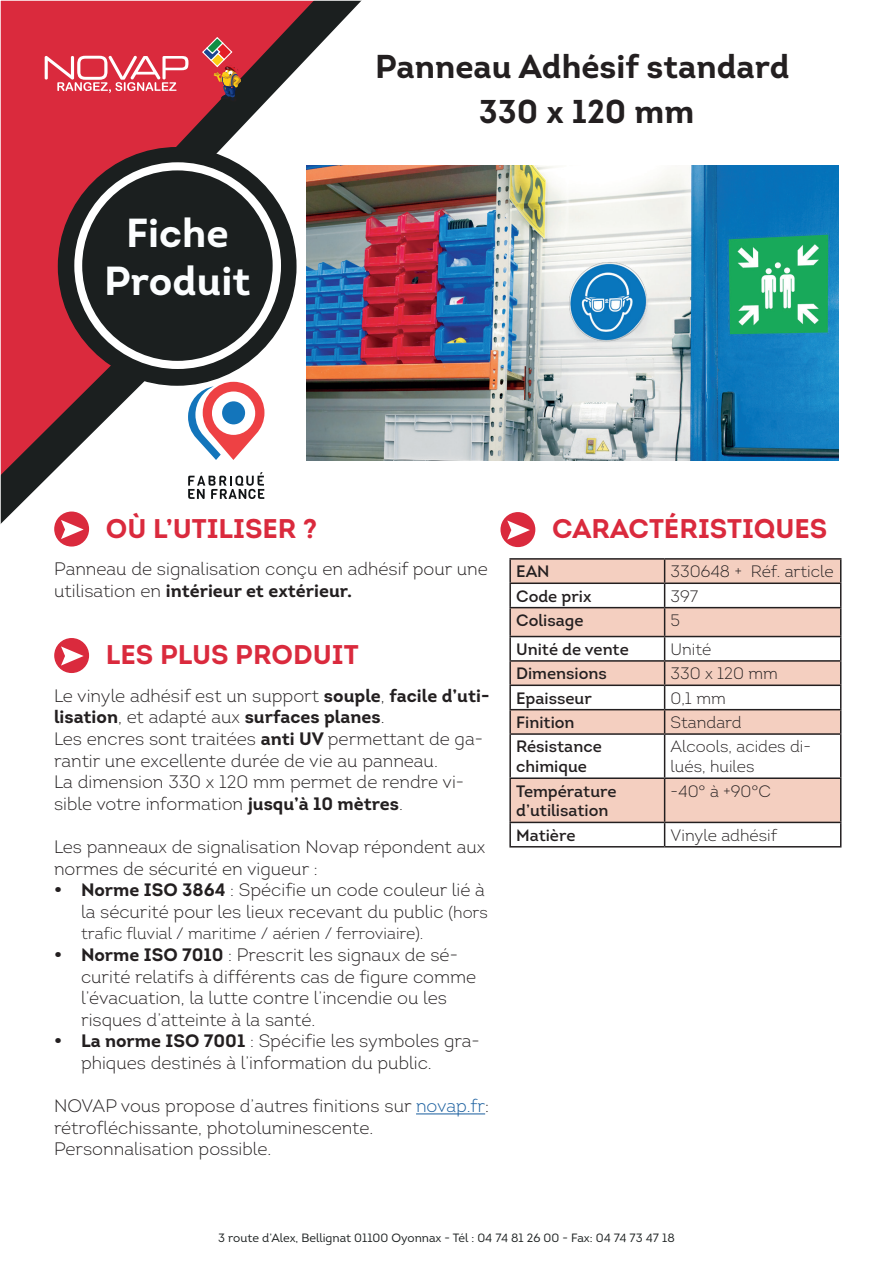
<style>
.page{position:relative;width:893px;height:1263px;background:#fff}
.page>*{position:absolute;margin:0;border:0;box-sizing:border-box;transform-origin:0 0}
.t1{font:700 40.5px/48.6px "Intro";color:#fbfdfe;text-align:center}
.t2{font:700 33px/45px "Intro";color:#231f20;text-align:center}
.t3{font:700 27px "Intro";color:#da2a3d}
.t4{font:300 18px/21.6px "Intro";color:#231f20}
.t5{font:300 16.5px/19.8px "Intro";color:#231f20}
.t6{font:16.5px/19.8px "Intro";color:#231f20}
.t7{font:12px "Intro";color:#1b1f1f}
.s1{font-weight:700}
.s2{font-size:16.5px}
.s3{color:#175d9e}
</style>
<div class="page">
<svg style="left:3px;top:3px;width:352px;height:496px;fill:#da2a3d"></svg>
<div style="left:59px;top:148px;width:237px;height:237px;background:#1b1f1f;border-radius:50%"></div>
<div style="left:74px;top:162px;width:207px;height:207px;background:#fff;border-radius:50%"></div>
<div style="left:82px;top:170px;width:191px;height:191px;background:#1b1f1f;border-radius:50%"></div>
<svg style="left:45px;top:0;width:317px;height:162px"></svg>
<hr style="left:416px;top:1113px;width:69px;height:1px;background:#175d9e">
<svg style="left:511px;top:560px;width:329px;height:262px;fill:#f4cfc0"></svg>
<hr style="left:509px;top:558px;width:156px;height:2px;background:#231f20">
<hr style="left:509px;top:560px;width:2px;height:22px;background:#231f20">
<hr style="left:665px;top:558px;width:176px;height:2px;background:#231f20">
<hr style="left:509px;top:582px;width:156px;height:2px;background:#231f20">
<hr style="left:509px;top:584px;width:2px;height:23px;background:#231f20">
<hr style="left:665px;top:582px;width:176px;height:2px;background:#231f20">
<hr style="left:509px;top:607px;width:156px;height:1px;background:#231f20">
<hr style="left:509px;top:608px;width:2px;height:28px;background:#231f20">
<hr style="left:665px;top:607px;width:176px;height:1px;background:#231f20">
<hr style="left:509px;top:636px;width:156px;height:1px;background:#231f20">
<hr style="left:509px;top:637px;width:2px;height:23px;background:#231f20">
<hr style="left:665px;top:636px;width:176px;height:1px;background:#231f20">
<hr style="left:509px;top:660px;width:156px;height:2px;background:#231f20">
<hr style="left:509px;top:662px;width:2px;height:22px;background:#231f20">
<hr style="left:665px;top:660px;width:176px;height:2px;background:#231f20">
<hr style="left:509px;top:684px;width:156px;height:2px;background:#231f20">
<hr style="left:509px;top:686px;width:2px;height:23px;background:#231f20">
<hr style="left:665px;top:684px;width:176px;height:2px;background:#231f20">
<hr style="left:509px;top:709px;width:156px;height:1px;background:#231f20">
<hr style="left:509px;top:710px;width:2px;height:23px;background:#231f20">
<hr style="left:665px;top:709px;width:176px;height:1px;background:#231f20">
<svg style="left:664px;top:560px;width:1px;height:173px"></svg>
<svg style="left:840px;top:560px;width:1px;height:173px"></svg>
<hr style="left:509px;top:733px;width:156px;height:2px;background:#231f20">
<hr style="left:509px;top:735px;width:2px;height:42px;background:#231f20">
<hr style="left:665px;top:733px;width:176px;height:2px;background:#231f20">
<hr style="left:664px;top:735px;width:1px;height:42px;background:#231f20">
<hr style="left:840px;top:735px;width:1px;height:42px;background:#231f20">
<hr style="left:509px;top:777px;width:156px;height:2px;background:#231f20">
<hr style="left:509px;top:779px;width:2px;height:43px;background:#231f20">
<hr style="left:665px;top:777px;width:176px;height:2px;background:#231f20">
<hr style="left:664px;top:779px;width:1px;height:43px;background:#231f20">
<hr style="left:840px;top:779px;width:1px;height:43px;background:#231f20">
<hr style="left:509px;top:822px;width:156px;height:1px;background:#231f20">
<hr style="left:509px;top:823px;width:2px;height:23px;background:#231f20">
<hr style="left:665px;top:822px;width:176px;height:1px;background:#231f20">
<svg style="left:664px;top:823px;width:1px;height:23px"></svg>
<svg style="left:840px;top:823px;width:1px;height:23px"></svg>
<hr style="left:509px;top:846px;width:156px;height:1px;background:#231f20">
<hr style="left:665px;top:846px;width:176px;height:1px;background:#231f20">
<div style="left:55px;top:512px;width:33px;height:34px;background:#da2a3d;border-radius:50%"></div>
<div style="left:54px;top:511px;width:35px;height:35px;border:2px solid #da2a3d;border-radius:50%"></div>
<svg style="left:0;top:342px;width:167px;height:197px"></svg>
<div style="left:55px;top:639px;width:33px;height:33px;background:#da2a3d;border-radius:50%"></div>
<div style="left:54px;top:638px;width:35px;height:35px;border:2px solid #da2a3d;border-radius:50%"></div>
<svg style="left:61px;top:646px;width:23px;height:20px"></svg>
<div style="left:501px;top:513px;width:34px;height:33px;background:#da2a3d;border-radius:50%"></div>
<div style="left:500px;top:512px;width:35px;height:35px;border:2px solid #da2a3d;border-radius:50%"></div>
<svg style="left:507px;top:520px;width:23px;height:20px"></svg>
<img style="left:306px;top:166px;width:533px;height:294px">
<svg style="left:188px;top:472px;width:76px;height:27px"></svg>
<svg style="left:188px;top:382px;width:77px;height:78px"></svg>
<div style="left:222px;top:401px;width:23px;height:23px;background:#1375bb;border-radius:50%"></div>
<h1 class="t1" style="left:104px;top:208px;width:148px">Fiche<br>Produit</h1>
<h2 class="t2" style="left:375px;top:44px;width:416px">Panneau Adhésif standard<br>330 x 120 mm</h2>
<h3 class="t3" style="left:106px;top:511px;width:213px">OÙ L’UTILISER ?</h3>
<h3 class="t3" style="left:552px;top:511px;width:277px">CARACTÉRISTIQUES</h3>
<p class="t4" style="left:54px;top:558px;width:435px">Panneau de signalisation conçu en adhésif pour une utilisation en <span class="s1">intérieur et extérieur.</span></p>
<h3 class="t3" style="left:106px;top:637px;width:254px">LES PLUS PRODUIT</h3>
<p class="t4" style="left:54px;top:684px;width:437px">Le vinyle adhésif est un support <span class="s1">souple</span>, <span class="s1">facile d’uti&shy;lisation</span>, et adapté aux <span class="s1">surfaces planes</span>.<br>Les encres sont traitées <span class="s1">anti UV</span> permettant de ga&shy;rantir une excellente durée de vie au panneau.<br>La dimension 330 x 120 mm permet de rendre vi&shy;sible votre information <span class="s1">jusqu’à 10 mètres</span>.</p>
<p class="t4" style="left:54px;top:836px;width:433px">Les panneaux de signalisation Novap répondent aux normes de sécurité en vigueur :</p>
<p class="t4" style="left:54px;top:879px;width:436px;text-align:right"><span class="s1">• Norme ISO 3864</span> : Spécifie un code couleur lié à la sécurité pour les lieux recevant du public <span class="s2">(hors</span></p>
<p class="t5" style="left:81px;top:924px;width:344px">trafic fluvial / maritime / aérien / ferroviaire).</p>
<p class="t4" style="left:81px;top:944px;width:397px;text-indent:-27px"><span class="s1">• Norme ISO 7010</span> : Prescrit les signaux de sé&shy;curité relatifs à différents cas de figure comme l’évacuation, la lutte contre l’incendie ou les risques d’atteinte à la santé.</p>
<p class="t4" style="left:81px;top:1030px;width:400px;text-indent:-27px"><span class="s1">• La norme ISO 7001</span> : Spécifie les symboles gra&shy;phiques destinés à l’information du public.</p>
<p class="t4" style="left:54px;top:1095px;width:436px">NOVAP vous propose d’autres finitions sur <span class="s3">novap.fr</span>: rétrofléchissante, photoluminescente.<br>Personnalisation possible.</p>
<p class="t6" style="left:516px;top:562px;width:35px">EAN</p>
<p class="t5" style="left:671px;top:561px;width:165px">330648 + Réf. article</p>
<p class="t6" style="left:516px;top:586px;width:77px">Code prix</p>
<p class="t5" style="left:671px;top:586px;width:29px">397</p>
<p class="t6" style="left:516px;top:610px;width:69px">Colisage</p>
<p class="t5" style="left:671px;top:610px;width:11px">5</p>
<p class="t6" style="left:516px;top:639px;width:114px">Unité de vente</p>
<p class="t5" style="left:671px;top:639px;width:42px">Unité</p>
<p class="t6" style="left:516px;top:664px;width:92px">Dimensions</p>
<p class="t5" style="left:671px;top:663px;width:109px">330 x 120 mm</p>
<p class="t6" style="left:516px;top:688px;width:77px">Epaisseur</p>
<p class="t5" style="left:671px;top:688px;width:57px">0,1 mm</p>
<p class="t6" style="left:516px;top:712px;width:60px">Finition</p>
<p class="t5" style="left:671px;top:712px;width:73px">Standard</p>
<p class="t6" style="left:516px;top:737px;width:87px">Résistance chimique</p>
<p class="t5" style="left:671px;top:737px;width:142px">Alcools, acides di&shy;lués, huiles</p>
<p class="t6" style="left:516px;top:781px;width:102px">Température d’utilisation</p>
<p class="t5" style="left:671px;top:781px;width:102px">-40° à +90°C</p>
<p class="t6" style="left:516px;top:825px;width:61px">Matière</p>
<p class="t5" style="left:671px;top:825px;width:108px">Vinyle adhésif</p>
<p class="t7" style="left:218px;top:1230px;width:458px">3 route d’Alex, Bellignat 01100 Oyonnax - Tél : 04 74 81 26 00 - Fax: 04 74 73 47 18</p>
</div>
